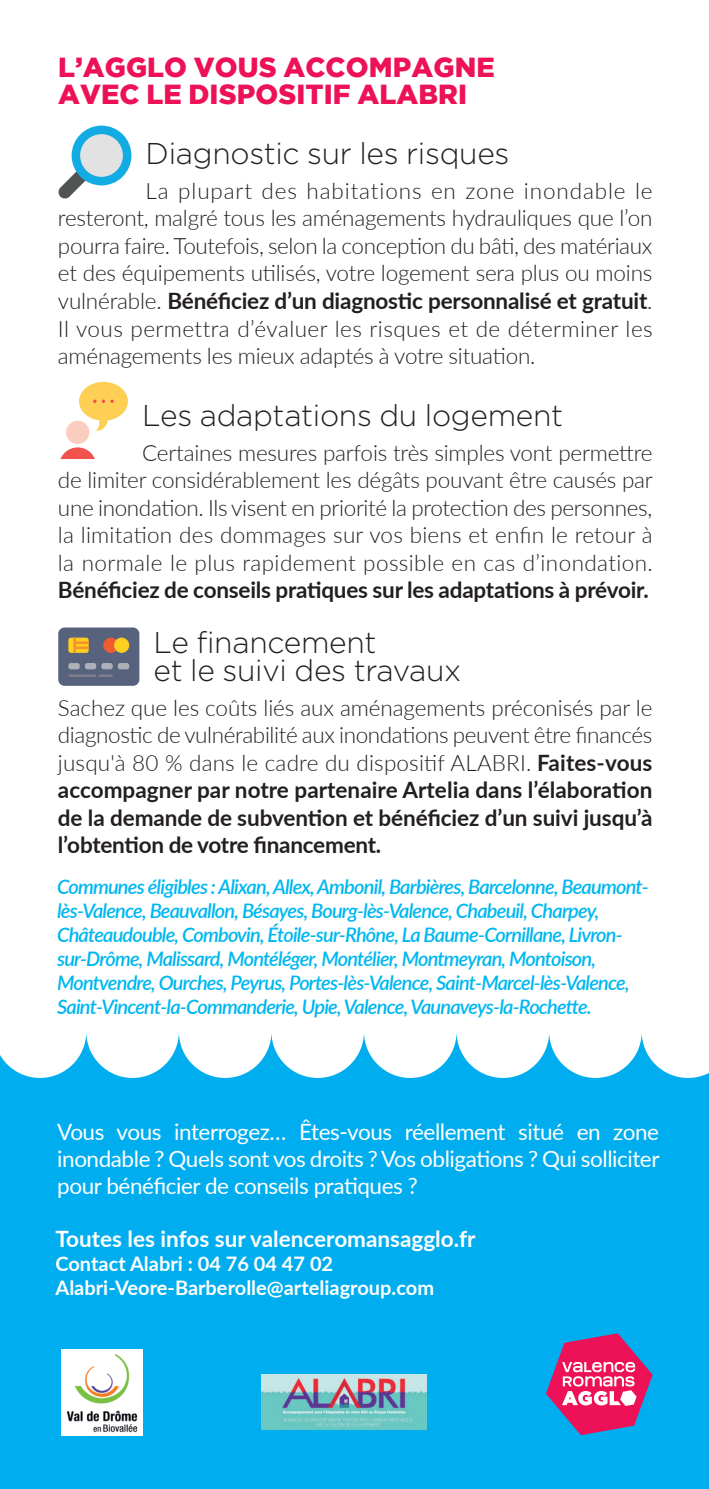
<style>
.page{position:relative;width:709px;height:1489px;background:#fff}
.page>*{position:absolute;margin:0;border:0;box-sizing:border-box;transform-origin:0 0}
.t1{font:300 30px/27.5px "Gotham";letter-spacing:-.01em;color:#231f20}
.t2{font:900 27.5px/27.5px "Gotham";letter-spacing:.005em;color:#ed1157}
.t3{font:300 22.5px/27.5px "Lato";letter-spacing:.005em;color:#231f20;text-align:justify}
.t4{font:22.5px/27px "Lato";letter-spacing:-.02em;color:#fff;text-align:justify}
.t5{font:700 22.5px "Lato";letter-spacing:-.01em;color:#231f20}
.t6{font:700 22.5px "Lato";color:#fff}
.t7{font:italic 600 20px/24px "Lato";letter-spacing:-.04em;color:#00b7f0}
.t8{font:700 20px/24px "Lato";color:#fff}
.s1{font-weight:700}
</style>
<div class="page">
<svg style="left:0;top:1033px;width:709px;height:455px;background:#15b4f0"></svg>
<svg style="left:546px;top:1333px;width:106px;height:101px;background:#aa5c98"></svg>
<svg style="left:58px;top:126px;width:73px;height:73px"></svg>
<svg style="left:60px;top:447px;width:35px;height:12px"></svg>
<div style="left:66px;top:421px;width:23px;height:23px;background:#facdbe;border-radius:50%"></div>
<svg style="left:79px;top:382px;width:49px;height:49px"></svg>
<div style="left:58px;top:627px;width:81px;height:58px;background:#57637d;border-radius:6px"></div>
<div style="left:68px;top:637px;width:21px;height:16px;background:#ffd022;border-radius:3px"></div>
<div style="left:68px;top:663px;width:12px;height:6px;background:#abb1b7;border-radius:3px"></div>
<div style="left:85px;top:663px;width:11px;height:6px;background:#abb1b7;border-radius:3px"></div>
<div style="left:101px;top:663px;width:12px;height:6px;background:#abb1b7;border-radius:3px"></div>
<div style="left:118px;top:663px;width:11px;height:6px;background:#abb1b7;border-radius:3px"></div>
<hr style="left:68px;top:674px;width:28px;height:3px;background:#7f7f8d">
<hr style="left:99px;top:674px;width:14px;height:3px;background:#7f7f8d">
<svg style="left:103px;top:637px;width:13px;height:16px"></svg>
<svg style="left:73px;top:637px;width:16px;height:16px"></svg>
<div style="left:114px;top:637px;width:15px;height:16px;background:#ffd022;border-radius:50%"></div>
<img style="left:262px;top:1373px;width:164px;height:56px">
<img style="left:61px;top:1349px;width:81px;height:85px">
<p class="t2" style="left:58px;top:53px;width:438px">L’AGGLO VOUS ACCOMPAGNE<br>AVEC LE DISPOSITIF ALABRI</p>
<h1 class="t1" style="left:146px;top:140px;width:365px">Diagnostic sur les risques</h1>
<p class="t3" style="left:58px;top:176px;width:596px;text-indent:88px">La plupart des habitations en zone inondable le resteront, malgré tous les aménagements hydrauliques que l’on pourra faire. Toutefois, selon la conception du bâti, des matériaux et des équipements utilisés, votre logement sera plus ou moins vulnérable. <span class="s1">Bénéficiez d’un diagnostic personnalisé et gratuit</span>.<br>Il vous permettra d’évaluer les risques et de déterminer les aménagements les mieux adaptés à votre situation.</p>
<h1 class="t1" style="left:142px;top:401px;width:422px">Les adaptations du logement</h1>
<p class="t3" style="left:58px;top:438px;width:596px;text-indent:84px">Certaines mesures parfois très simples vont permettre de limiter considérablement les dégâts pouvant être causés par une inondation. Ils visent en priorité la protection des personnes, la limitation des dommages sur vos biens et enfin le retour à la normale le plus rapidement possible en cas d’inondation.</p>
<p class="t5" style="left:58px;top:573px;width:592px">Bénéficiez de conseils pratiques sur les adaptations à prévoir.</p>
<h1 class="t1" style="left:153px;top:628px;width:309px">Le financement<br>et le suivi des travaux</h1>
<p class="t3" style="left:58px;top:692px;width:596px">Sachez que les coûts liés aux aménagements préconisés par le diagnostic de vulnérabilité aux inondations peuvent être financés jusqu'à 80 % dans le cadre du dispositif ALABRI. <span class="s1">Faites-vous accompagner par notre partenaire Artelia dans l’élaboration de la demande de subvention et bénéficiez d’un suivi jusqu’à l’obtention de votre financement.</span></p>
<p class="t7" style="left:57px;top:873px;width:593px">Communes éligibles : Alixan, Allex, Ambonil, Barbières, Barcelonne, Beaumont&shy;lès-Valence, Beauvallon, Bésayes, Bourg-lès-Valence, Chabeuil, Charpey, Châteaudouble, Combovin, Étoile-sur-Rhône, La Baume-Cornillane, Livron&shy;sur-Drôme, Malissard, Montéléger, Montélier, Montmeyran, Montoison, Montvendre, Ourches, Peyrus, Portes-lès-Valence, Saint-Marcel-lès-Valence, Saint-Vincent-la-Commanderie, Upie, Valence, Vaunaveys-la-Rochette.</p>
<p class="t4" style="left:57px;top:1117px;width:604px">Vous vous interrogez… Êtes-vous réellement situé en zone inondable ? Quels sont vos droits ? Vos obligations ? Qui solliciter pour bénéficier de conseils pratiques ?</p>
<p class="t6" style="left:55px;top:1221px;width:421px">Toutes les infos sur valenceromansagglo.fr</p>
<p class="t8" style="left:55px;top:1250px;width:380px">Contact Alabri : 04 76 04 47 02<br>Alabri-Veore-Barberolle@arteliagroup.com</p>
</div>
